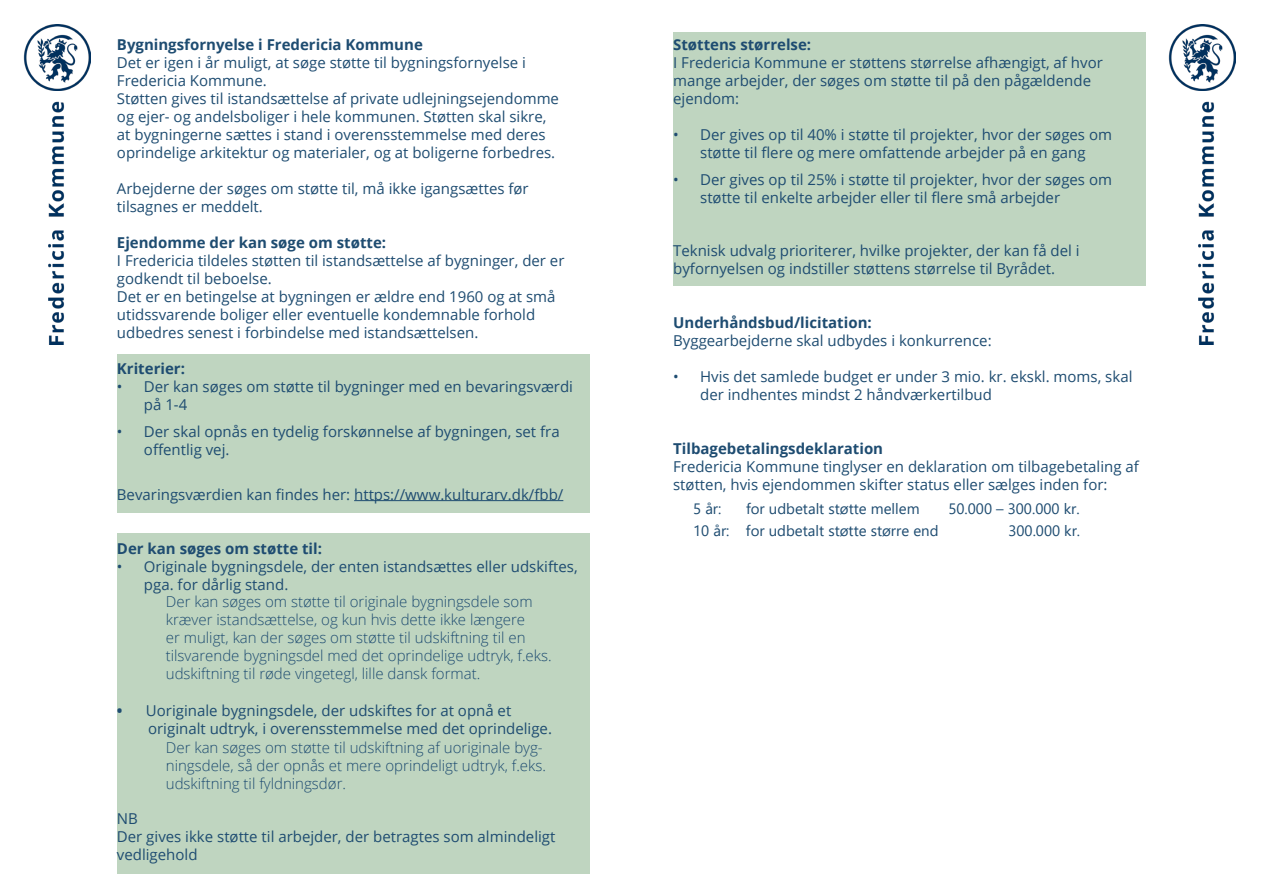
<style>
.page{position:relative;width:1263px;height:893px;background:#fff}
.page>*{position:absolute;margin:0;border:0;box-sizing:border-box;transform-origin:0 0}
.t1{font:15px/18px "Open Sans";color:#1e4c71}
.t2{font:300 15px/18px "Open Sans";color:#1e4c71}
.t3{font:700 15px "Open Sans";color:#1e4c71}
.t4{font:15px "Segoe UI";color:#1e4c71}
.s1{font-weight:700}
</style>
<div class="page">
<img style="left:48px;top:101px;width:17px;height:243px">
<img style="left:23px;top:24px;width:67px;height:66px">
<img style="left:1168px;top:24px;width:68px;height:66px">
<img style="left:1198px;top:101px;width:17px;height:243px">
<div style="left:117px;top:354px;width:473px;height:158px;background:#bfd5c0"></div>
<div style="left:117px;top:534px;width:473px;height:340px;background:#bfd5c0"></div>
<div style="left:673px;top:32px;width:473px;height:254px;background:#bfd5c0"></div>
<hr style="left:354px;top:500px;width:209px;height:1px;background:#1e4c71">
<p class="t3" style="left:117px;top:34px;width:307px">Bygningsfornyelse i Fredericia Kommune</p>
<p class="t1" style="left:117px;top:54px;width:410px">Det er igen i år muligt, at søge støtte til bygningsfornyelse i<br>Fredericia Kommune.</p>
<p class="t1" style="left:117px;top:90px;width:444px">Støtten gives til istandsættelse af private udlejningsejendomme og ejer- og andelsboliger i hele kommunen. Støtten skal sikre, at bygningerne sættes i stand i overensstemmelse med deres oprindelige arkitektur og materialer, og at boligerne forbedres.</p>
<p class="t1" style="left:117px;top:180px;width:413px">Arbejderne der søges om støtte til, må ikke igangsættes før tilsagnes er meddelt.</p>
<p class="t3" style="left:117px;top:232px;width:271px">Ejendomme der kan søge om støtte:</p>
<p class="t1" style="left:117px;top:252px;width:449px">I Fredericia tildeles støtten til istandsættelse af bygninger, der er godkendt til beboelse.</p>
<p class="t1" style="left:117px;top:288px;width:440px">Det er en betingelse at bygningen er ældre end 1960 og at små utidssvarende boliger eller eventuelle kondemnable forhold udbedres senest i forbindelse med istandsættelsen.</p>
<p class="t3" style="left:117px;top:358px;width:70px">Kriterier:</p>
<p class="t1" style="left:144px;top:378px;width:431px;text-indent:-27px">• Der kan søges om støtte til bygninger med en bevaringsværdi på 1-4</p>
<p class="t1" style="left:144px;top:422px;width:417px;text-indent:-27px">• Der skal opnås en tydelig forskønnelse af bygningen, set fra offentlig vej.</p>
<p class="t1" style="left:117px;top:485px;width:448px">Bevaringsværdien kan findes her: https://www.kulturarv.dk/fbb/</p>
<p class="t3" style="left:117px;top:537px;width:207px">Der kan søges om støtte til:</p>
<p class="t1" style="left:144px;top:557px;width:435px;text-indent:-27px">• Originale bygningsdele, der enten istandsættes eller udskiftes, pga. for dårlig stand.</p>
<p class="t2" style="left:166px;top:592px;width:387px">Der kan søges om støtte til originale bygningsdele som kræver istandsættelse, og kun hvis dette ikke længere<br>er muligt, kan der søges om støtte til udskiftning til en tilsvarende bygningsdel med det oprindelige udtryk, f.eks. udskiftning til røde vingetegl, lille dansk format.</p>
<p class="t1" style="left:148px;top:701px;width:405px;text-indent:-31px"><span class="s1">•</span> Uoriginale bygningsdele, der udskiftes for at opnå et originalt udtryk, i overensstemmelse med det oprindelige.</p>
<p class="t2" style="left:166px;top:738px;width:382px">Der kan søges om støtte til udskiftning af uoriginale byg&shy;ningsdele, så der opnås et mere oprindeligt udtryk, f.eks. udskiftning til fyldningsdør.</p>
<p class="t1" style="left:117px;top:809px;width:23px">NB</p>
<p class="t1" style="left:117px;top:827px;width:440px">Der gives ikke støtte til arbejder, der betragtes som almindeligt vedligehold</p>
<p class="t3" style="left:673px;top:34px;width:140px">Støttens størrelse:</p>
<p class="t1" style="left:673px;top:54px;width:431px">I Fredericia Kommune er støttens størrelse afhængigt, af hvor mange arbejder, der søges om støtte til på den pågældende ejendom:</p>
<p class="t1" style="left:673px;top:126px;width:440px;text-align:center">• Der gives op til 40% i støtte til projekter, hvor der søges om støtte til flere og mere omfattende arbejder på en gang</p>
<p class="t1" style="left:700px;top:170px;width:413px;text-indent:-27px">• Der gives op til 25% i støtte til projekter, hvor der søges om støtte til enkelte arbejder eller til flere små arbejder</p>
<p class="t1" style="left:673px;top:241px;width:408px">Teknisk udvalg prioriterer, hvilke projekter, der kan få del i byfornyelsen og indstiller støttens størrelse til Byrådet.</p>
<p class="t3" style="left:673px;top:312px;width:200px">Underhåndsbud/licitation:</p>
<p class="t1" style="left:673px;top:331px;width:320px">Byggearbejderne skal udbydes i konkurrence:</p>
<p class="t1" style="left:700px;top:367px;width:434px;text-indent:-27px">• Hvis det samlede budget er under 3 mio. kr. ekskl. moms, skal der indhentes mindst 2 håndværkertilbud</p>
<p class="t3" style="left:673px;top:438px;width:211px">Tilbagebetalingsdeklaration</p>
<p class="t1" style="left:673px;top:457px;width:467px">Fredericia Kommune tinglyser en deklaration om tilbagebetaling af støtten, hvis ejendommen skifter status eller sælges inden for:</p>
<p class="t4" style="left:693px;top:494px;width:30px">5 år:</p>
<p class="t4" style="left:746px;top:494px;width:175px">for udbetalt støtte mellem</p>
<p class="t4" style="left:948px;top:494px;width:133px">50.000 – 300.000 kr.</p>
<p class="t4" style="left:693px;top:516px;width:247px">10 år: for udbetalt støtte større end</p>
<p class="t4" style="left:1008px;top:516px;width:73px">300.000 kr.</p>
</div>
